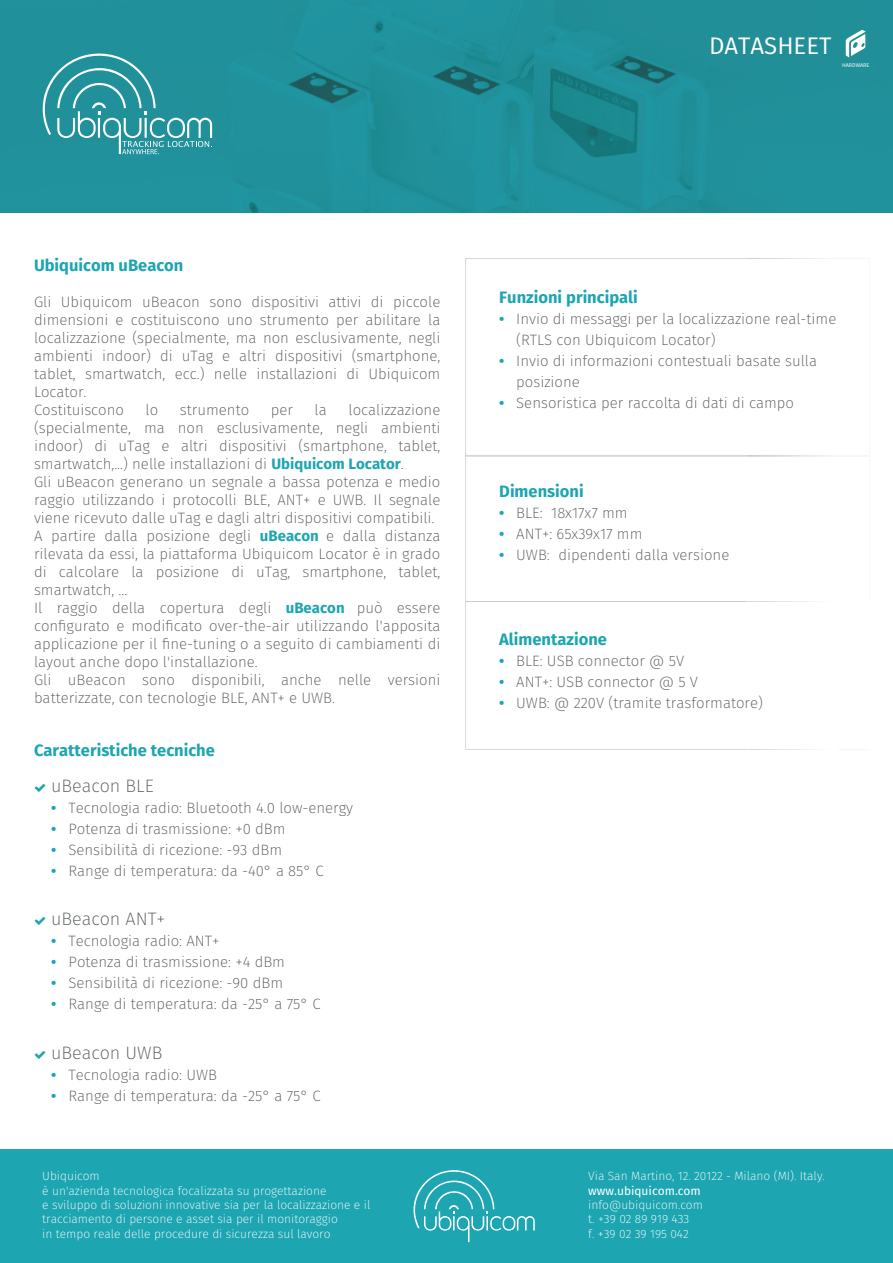
<style>
.page{position:relative;width:893px;height:1263px;background:#fff}
.page>*{position:absolute;margin:0;border:0;box-sizing:border-box;transform-origin:0 0}
.t1{font:24px "Fira Sans";color:#fff}
.t2{font:200 18px "Fira Sans";color:#575b5e}
.t3{font:700 16.5px "Fira Sans";color:#1da5b2}
.t4{font:200 15px/18px "Fira Sans";color:#575b5e}
.t5{font:200 12px/14.4px "Fira Sans";color:#fff}
.t6{font:12px "Fira Sans";color:#fff}
.t7{font:5.4px "Fira Sans";color:#fff}
.s1{font-weight:700;color:#1da5b2}
</style>
<div class="page">
<svg style="left:465px;top:258px;width:282px;height:197px"></svg>
<svg style="left:465px;top:455px;width:282px;height:146px"></svg>
<svg style="left:465px;top:601px;width:282px;height:149px"></svg>
<div style="left:0;top:0;width:893px;height:212px;background:#20919b"></div>
<svg style="left:43px;top:54px;width:169px;height:100px;background:#3b9ea6"></svg>
<img style="left:747px;top:601px;width:80px;height:149px">
<div style="left:0;top:1149px;width:893px;height:114px;background:#1da5b2"></div>
<svg style="left:413px;top:1170px;width:122px;height:72px"></svg>
<svg style="left:846px;top:30px;width:20px;height:27px"></svg>
<h1 class="t1" style="left:709px;top:28px;width:124px">DATASHEET</h1>
<p class="t7" style="left:842px;top:61px;width:29px">HARDWARE</p>
<p class="t3" style="left:34px;top:251px;width:151px">Ubiquicom uBeacon</p>
<p class="t4" style="left:34px;top:293px;width:408px">Gli Ubiquicom uBeacon sono dispositivi attivi di piccole dimensioni e costituiscono uno strumento per abilitare la localizzazione (specialmente, ma non esclusivamente, negli ambienti indoor) di uTag e altri dispositivi (smartphone, tablet, smartwatch, ecc.) nelle installazioni di Ubiquicom Locator.<br>Costituiscono</p>
<p class="t4" style="left:34px;top:401px;width:408px;text-indent:314px">localizzazione (specialmente, ma non esclusivamente, negli ambienti indoor) di uTag e altri dispositivi (smartphone, tablet, smartwatch,...) nelle installazioni di <span class="s1">Ubiquicom Locator</span>.<br>Gli uBeacon generano un segnale a bassa potenza e medio raggio utilizzando i protocolli BLE, ANT+ e UWB. Il segnale viene ricevuto dalle uTag e dagli altri dispositivi compatibili.<br>A partire dalla posizione degli <span class="s1">uBeacon</span> e dalla distanza rilevata da essi, la piattaforma Ubiquicom Locator è in grado di calcolare la posizione di uTag, smartphone, tablet, smartwatch, ...<br>Il raggio della copertura degli <span class="s1">uBeacon</span> può essere configurato e modificato over-the-air utilizzando l'apposita applicazione per il fine-tuning o a seguito di cambiamenti di layout anche dopo l'installazione.<br>Gli uBeacon sono disponibili, anche nelle versioni batterizzate, con tecnologie BLE, ANT+ e UWB.</p>
<p class="t4" style="left:146px;top:401px;width:14px">lo</p>
<p class="t4" style="left:180px;top:401px;width:71px">strumento</p>
<p class="t4" style="left:271px;top:401px;width:24px">per</p>
<p class="t4" style="left:315px;top:401px;width:14px">la</p>
<p class="t3" style="left:34px;top:736px;width:182px">Caratteristiche tecniche</p>
<p class="t2" style="left:51px;top:773px;width:104px">uBeacon BLE</p>
<p class="t4" style="left:51px;top:798px;width:304px"><span class="s1">•</span> Tecnologia radio: Bluetooth 4.0 low-energy</p>
<p class="t4" style="left:51px;top:819px;width:236px"><span class="s1">•</span> Potenza di trasmissione: +0 dBm</p>
<p class="t4" style="left:51px;top:840px;width:233px"><span class="s1">•</span> Sensibilità di ricezione: -93 dBm</p>
<p class="t4" style="left:51px;top:861px;width:274px"><span class="s1">•</span> Range di temperatura: da -40° a 85° C</p>
<p class="t2" style="left:51px;top:906px;width:116px">uBeacon ANT+</p>
<p class="t4" style="left:51px;top:932px;width:170px"><span class="s1">•</span> Tecnologia radio: ANT+</p>
<p class="t4" style="left:51px;top:953px;width:236px"><span class="s1">•</span> Potenza di trasmissione: +4 dBm</p>
<p class="t4" style="left:51px;top:974px;width:234px"><span class="s1">•</span> Sensibilità di ricezione: -90 dBm</p>
<p class="t4" style="left:51px;top:995px;width:271px"><span class="s1">•</span> Range di temperatura: da -25° a 75° C</p>
<p class="t2" style="left:51px;top:1040px;width:113px">uBeacon UWB</p>
<p class="t4" style="left:51px;top:1065px;width:168px"><span class="s1">•</span> Tecnologia radio: UWB</p>
<p class="t4" style="left:51px;top:1086px;width:271px"><span class="s1">•</span> Range di temperatura: da -25° a 75° C</p>
<p class="t5" style="left:42px;top:1169px;width:330px">Ubiquicom<br>è un'azienda tecnologica focalizzata su progettazione<br>e sviluppo di soluzioni innovative sia per la localizzazione e il tracciamento di persone e asset sia per il monitoraggio<br>in tempo reale delle procedure di sicurezza sul lavoro</p>
<p class="t3" style="left:499px;top:284px;width:140px">Funzioni principali</p>
<p class="t4" style="left:516px;top:309px;width:322px;line-height:21px;text-indent:-17px"><span class="s1">•</span> Invio di messaggi per la localizzazione real-time (RTLS con Ubiquicom Locator)</p>
<p class="t4" style="left:516px;top:351px;width:302px;line-height:21px;text-indent:-17px"><span class="s1">•</span> Invio di informazioni contestuali basate sulla posizione</p>
<p class="t4" style="left:499px;top:394px;width:296px"><span class="s1">•</span> Sensoristica per raccolta di dati di campo</p>
<p class="t3" style="left:499px;top:477px;width:86px">Dimensioni</p>
<p class="t4" style="left:499px;top:504px;width:130px"><span class="s1">•</span> BLE: 18x17x7 mm</p>
<p class="t4" style="left:499px;top:525px;width:145px"><span class="s1">•</span> ANT+: 65x39x17 mm</p>
<p class="t4" style="left:499px;top:546px;width:232px"><span class="s1">•</span> UWB: dipendenti dalla versione</p>
<p class="t3" style="left:499px;top:625px;width:109px">Alimentazione</p>
<p class="t4" style="left:499px;top:651px;width:186px"><span class="s1">•</span> BLE: USB connector @ 5V</p>
<p class="t4" style="left:499px;top:672px;width:200px"><span class="s1">•</span> ANT+: USB connector @ 5 V</p>
<p class="t4" style="left:499px;top:693px;width:265px"><span class="s1">•</span> UWB: @ 220V (tramite trasformatore)</p>
<p class="t5" style="left:588px;top:1169px;width:238px">Via San Martino, 12. 20122 - Milano (MI). Italy.</p>
<p class="t6" style="left:588px;top:1181px;width:114px">www.ubiquicom.com</p>
<p class="t5" style="left:588px;top:1198px;width:116px">info@ubiquicom.com t. +39 02 89 919 433<br>f. +39 02 39 195 042</p>
</div>
